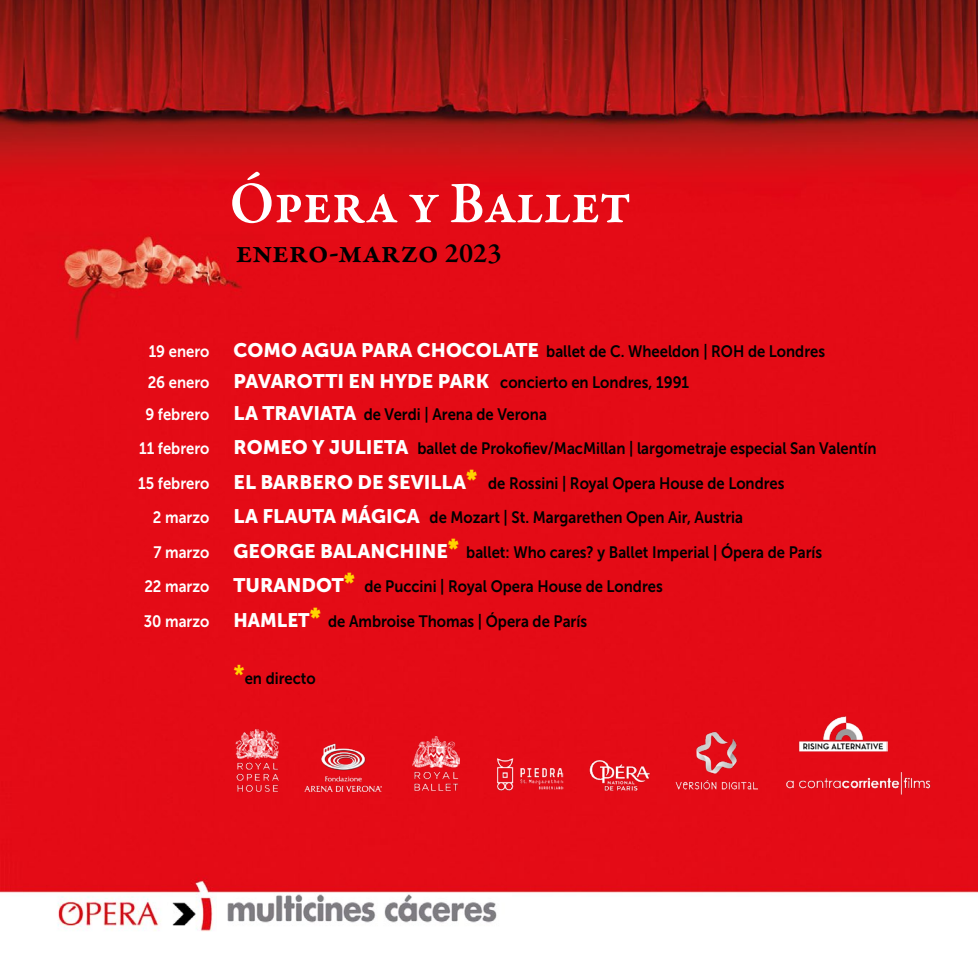
<style>
.page{position:relative;width:978px;height:978px;background:#fff}
.page>*{position:absolute;margin:0;border:0;box-sizing:border-box;transform-origin:0 0}
.t1{font:600 60px "Garamond Premr Pro";letter-spacing:-.005em;color:#fff;scale:.95 1}
.t2{font:600 33px "Garamond Premr Pro";letter-spacing:-.005em;color:#000}
.t3{font:16.5px/31.5px "Museo Sans 700";color:#000;scale:.9 1}
.s1{font-size:28.5px}
.s2{color:#fff}
.s3{font-family:"Museo Sans 900";font-size:19.5px;color:#fff}
.s4{font-family:"Museo Sans 900";font-size:27px;color:#ffd400}
.s5{font-size:27px;color:#ffd400}
</style>
<div class="page">
<img style="left:0;top:0;width:978px;height:931px">
<img style="left:783px;top:770px;width:151px;height:26px">
<img style="left:799px;top:716px;width:89px;height:35px">
<img style="left:675px;top:732px;width:83px;height:58px">
<img style="left:233px;top:726px;width:48px;height:68px">
<img style="left:586px;top:754px;width:68px;height:43px">
<img style="left:305px;top:743px;width:76px;height:48px">
<img style="left:413px;top:737px;width:46px;height:55px">
<img style="left:496px;top:757px;width:68px;height:34px">
<img style="left:218px;top:893px;width:293px;height:38px">
<h1 class="t1" style="left:230px;top:167px;width:424px">Ópera y Ballet</h1>
<h2 class="t2" style="left:236px;top:231px;width:267px">enero-marzo <span class="s1">2023</span></h2>
<p class="t3" style="left:145px;top:335px;width:757px"><span class="s2">19 enero</span> <span class="s3">COMO AGUA PARA CHOCOLATE</span> ballet de C. Wheeldon | ROH de Londres<br><span class="s2">26 enero</span> <span class="s3">PAVAROTTI EN HYDE PARK</span> concierto en Londres, 1991<br><span class="s2">9 febrero</span> <span class="s3">LA TRAVIATA</span> de Verdi | Arena de Verona</p>
<p class="t3" style="left:139px;top:433px;width:821px"><span class="s2">11 febrero</span> <span class="s3">ROMEO Y JULIETA</span> ballet de Prokofiev/MacMillan | largometraje especial San Valentín</p>
<p class="t3" style="left:138px;top:467px;width:720px"><span class="s2">15 febrero</span> <span class="s3">EL BARBERO DE SEVILLA</span><span class="s4">*</span> de Rossini | Royal Opera House de Londres</p>
<p class="t3" style="left:153px;top:502px;width:657px"><span class="s2">2 marzo</span> <span class="s3">LA FLAUTA MÁGICA</span> de Mozart | St. Margarethen Open Air, Austria</p>
<p class="t3" style="left:153px;top:536px;width:745px"><span class="s2">7 marzo</span> <span class="s3">GEORGE BALANCHINE</span><span class="s4">*</span> ballet: Who cares? y Ballet Imperial | Ópera de París</p>
<p class="t3" style="left:144px;top:571px;width:578px"><span class="s2">22 marzo</span> <span class="s3">TURANDOT</span><span class="s4">*</span> de Puccini | Royal Opera House de Londres</p>
<p class="t3" style="left:144px;top:605px;width:494px"><span class="s2">30 marzo</span> <span class="s3">HAMLET</span><span class="s4">*</span> de Ambroise Thomas | Ópera de París</p>
<p class="t3" style="left:234px;top:662px;width:93px"><span class="s5">*</span>en directo</p>
</div>
